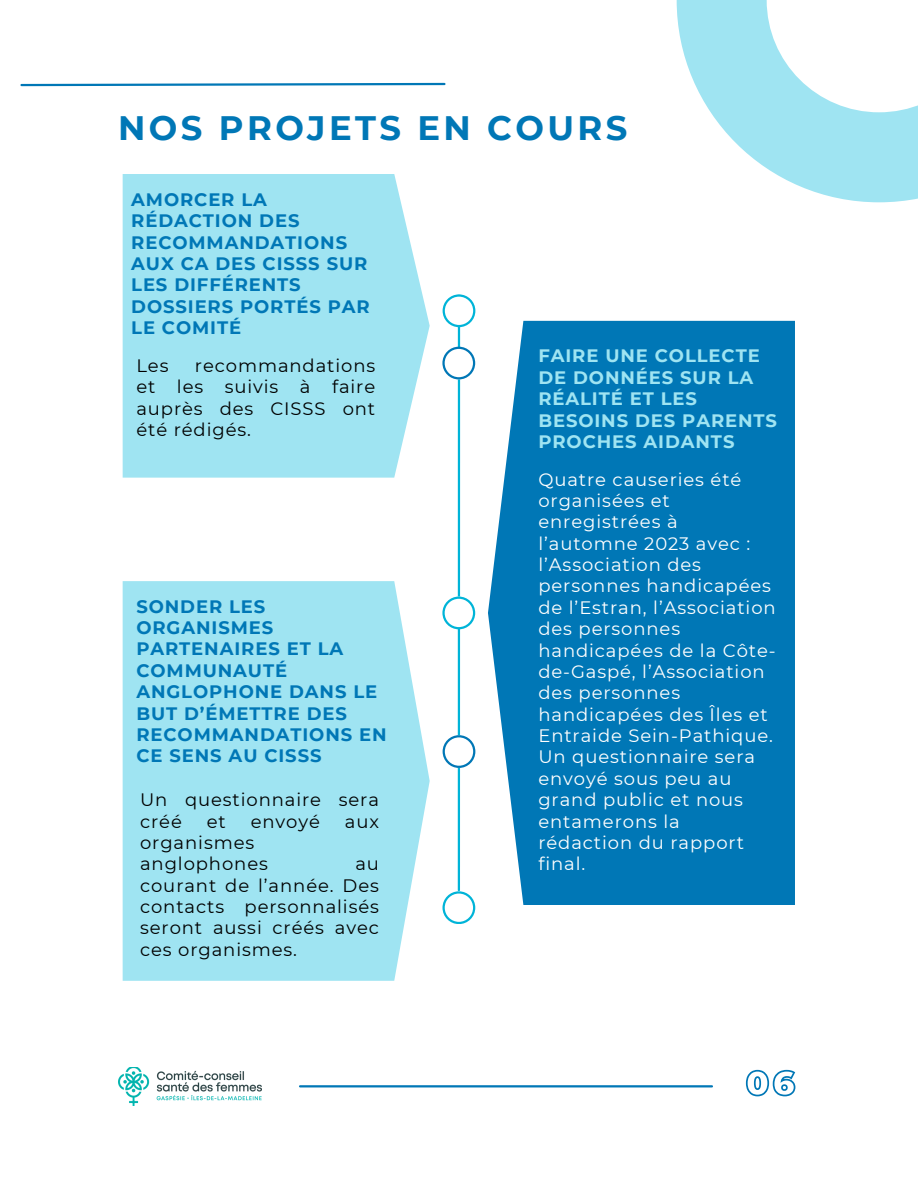
<style>
.page{position:relative;width:918px;height:1188px;background:#fff}
.page>*{position:absolute;margin:0;border:0;box-sizing:border-box;transform-origin:0 0}
.t1{font:700 33.9px "Montserrat";letter-spacing:.1em;color:#0077b6}
.t2{font:18px/21.3px "Montserrat";letter-spacing:.05em;color:#fff}
.t3{font:18px/21.3px "Montserrat";letter-spacing:.05em;color:#000;text-align:justify}
.t4{font:700 18px/21.3px "Montserrat";letter-spacing:.05em;color:#0077b6}
.t5{font:700 18px/21.3px "Montserrat";letter-spacing:.05em;color:#9fe4f2}
</style>
<div class="page">
<svg style="left:677px;top:0;width:241px;height:202px;fill:#9fe4f2"></svg>
<hr style="left:458px;top:296px;width:2px;height:594px;background:#00b4d8">
<svg style="left:443px;top:294px;width:32px;height:33px"></svg>
<svg style="left:442px;top:597px;width:33px;height:32px"></svg>
<svg style="left:443px;top:735px;width:32px;height:33px"></svg>
<svg style="left:442px;top:891px;width:33px;height:33px"></svg>
<svg style="left:442px;top:347px;width:33px;height:32px"></svg>
<div style="left:123px;top:174px;width:307px;height:304px;background:#9fe4f2"></div>
<div style="left:123px;top:581px;width:307px;height:400px;background:#9fe4f2"></div>
<div style="left:488px;top:321px;width:307px;height:584px;background:#0077b6"></div>
<hr style="left:300px;top:1085px;width:412px;height:2px;background:#0077b6">
<svg style="left:745px;top:1069px;width:51px;height:28px"></svg>
<img style="left:118px;top:1067px;width:143px;height:38px">
<svg style="left:20px;top:82px;width:426px;height:5px"></svg>
<h1 class="t1" style="left:118px;top:107px;width:511px">NOS PROJETS EN COURS</h1>
<p class="t4" style="left:131px;top:189px;width:240px">AMORCER LA<br>RÉDACTION DES<br>RECOMMANDATIONS<br>AUX CA DES CISSS SUR<br>LES DIFFÉRENTS<br>DOSSIERS PORTÉS PAR<br>LE COMITÉ</p>
<p class="t3" style="left:136px;top:355px;width:240px;text-indent:59px">recommandations et les suivis à faire auprès des CISSS ont été rédigés.</p>
<p class="t3" style="left:136px;top:355px;width:34px">Les</p>
<p class="t4" style="left:136px;top:596px;width:252px">SONDER LES<br>ORGANISMES<br>PARTENAIRES ET LA<br>COMMUNAUTÉ<br>ANGLOPHONE DANS LE<br>BUT D’ÉMETTRE DES<br>RECOMMANDATIONS EN<br>CE SENS AU CISSS</p>
<p class="t3" style="left:140px;top:789px;width:240px">Un questionnaire sera créé</p>
<p class="t3" style="left:207px;top:810px;width:21px">et</p>
<p class="t3" style="left:251px;top:810px;width:71px">envoyé</p>
<p class="t3" style="left:345px;top:810px;width:36px">aux</p>
<p class="t3" style="left:140px;top:832px;width:129px">organismes anglophones</p>
<p class="t3" style="left:140px;top:853px;width:240px;text-indent:215px">au courant de l’année. Des contacts personnalisés seront aussi créés avec ces organismes.</p>
<p class="t5" style="left:538px;top:345px;width:240px">FAIRE UNE COLLECTE<br>DE DONNÉES SUR LA<br>RÉALITÉ ET LES<br>BESOINS DES PARENTS<br>PROCHES AIDANTS</p>
<p class="t2" style="left:538px;top:468px;width:239px">Quatre causeries été organisées et enregistrées à l’automne 2023 avec : l’Association des personnes handicapées de l’Estran, l’Association des personnes handicapées de la Côte&shy;de-Gaspé, l’Association des personnes handicapées des Îles et<br>Entraide Sein-Pathique.<br>Un questionnaire sera envoyé sous peu au grand public et nous entamerons la rédaction du rapport final.</p>
</div>
